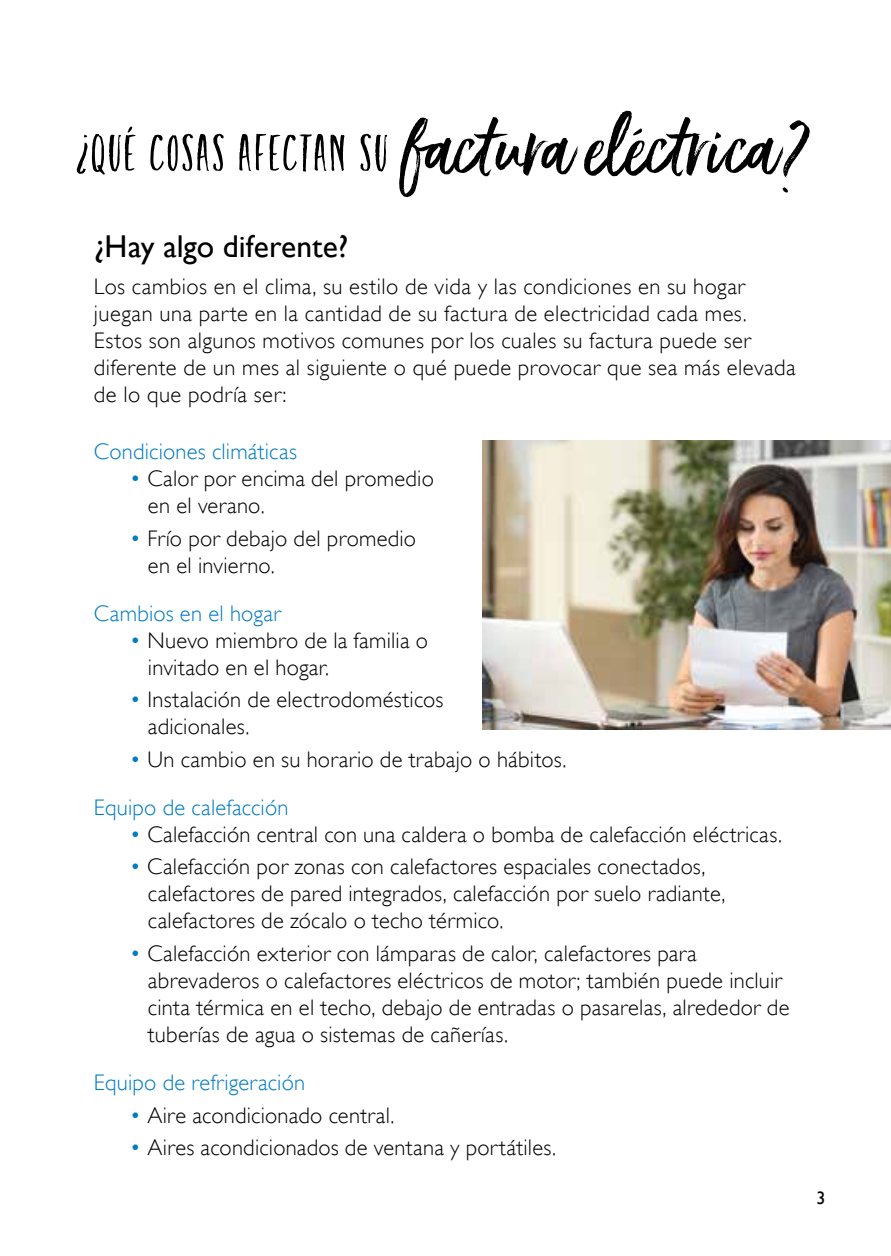
<style>
.page{position:relative;width:891px;height:1256px;background:#fff}
.page>*{position:absolute;margin:0;border:0;box-sizing:border-box;transform-origin:0 0}
.t1{font:60.75px "Ernestand Emily Caps";letter-spacing:.04em;color:#000}
.t2{font:31.5px "Gill Sans";color:#000}
.t3{font:300 22.5px/27px "Gill Sans";letter-spacing:.015em;color:#000}
.t4{font:300 22.5px "Gill Sans";letter-spacing:.01em;color:#007cc2}
.t5{font:18px "Gill Sans";color:#000}
.s1{font-family:"Ernestand Emily";font-size:76.5px}
.s2{color:#007cc2}
</style>
<div class="page">
<img style="left:483px;top:440px;width:408px;height:290px">
<h1 class="t1" style="left:74px;top:125px;width:738px">¿Qué cosas afectan su <span class="s1">factura eléctrica?</span></h1>
<h2 class="t2" style="left:94px;top:227px;width:256px">¿Hay algo diferente?</h2>
<p class="t3" style="left:94px;top:273px;width:703px">Los cambios en el clima, su estilo de vida y las condiciones en su hogar juegan una parte en la cantidad de su factura de electricidad cada mes.<br>Estos son algunos motivos comunes por los cuales su factura puede ser diferente de un mes al siguiente o qué puede provocar que sea más elevada de lo que podría ser:</p>
<p class="t4" style="left:94px;top:439px;width:205px">Condiciones climáticas</p>
<p class="t3" style="left:148px;top:465px;width:287px;text-indent:-18px"><span class="s2">•</span> Calor por encima del promedio en el verano.</p>
<p class="t3" style="left:148px;top:524px;width:270px;text-indent:-18px"><span class="s2">•</span> Frío por debajo del promedio en el invierno.</p>
<p class="t4" style="left:94px;top:600px;width:188px">Cambios en el hogar</p>
<p class="t3" style="left:148px;top:627px;width:282px;text-indent:-18px"><span class="s2">•</span> Nuevo miembro de la familia o invitado en el hogar.</p>
<p class="t3" style="left:148px;top:686px;width:297px;text-indent:-18px"><span class="s2">•</span> Instalación de electrodomésticos adicionales.</p>
<p class="t3" style="left:94px;top:735px;width:474px;line-height:48.4px;text-indent:36px"><span class="s2">•</span> Un cambio en su horario de trabajo o hábitos.<br><span class="s2">Equipo de calefacción</span></p>
<p class="t3" style="left:130px;top:821px;width:654px"><span class="s2">•</span> Calefacción central con una caldera o bomba de calefacción eléctricas.</p>
<p class="t3" style="left:148px;top:853px;width:579px;text-indent:-18px"><span class="s2">•</span> Calefacción por zonas con calefactores espaciales conectados, calefactores de pared integrados, calefacción por suelo radiante, calefactores de zócalo o techo térmico.</p>
<p class="t3" style="left:148px;top:939px;width:643px;text-indent:-18px"><span class="s2">•</span> Calefacción exterior con lámparas de calor, calefactores para abrevaderos o calefactores eléctricos de motor; también puede incluir cinta térmica en el techo, debajo de entradas o pasarelas, alrededor de tuberías de agua o sistemas de cañerías.</p>
<p class="t4" style="left:94px;top:1069px;width:213px">Equipo de refrigeración</p>
<p class="t3" style="left:130px;top:1101px;width:266px"><span class="s2">•</span> Aire acondicionado central.</p>
<p class="t3" style="left:130px;top:1133px;width:428px"><span class="s2">•</span> Aires acondicionados de ventana y portátiles.</p>
<p class="t5" style="left:817px;top:1187px;width:10px">3</p>
</div>
